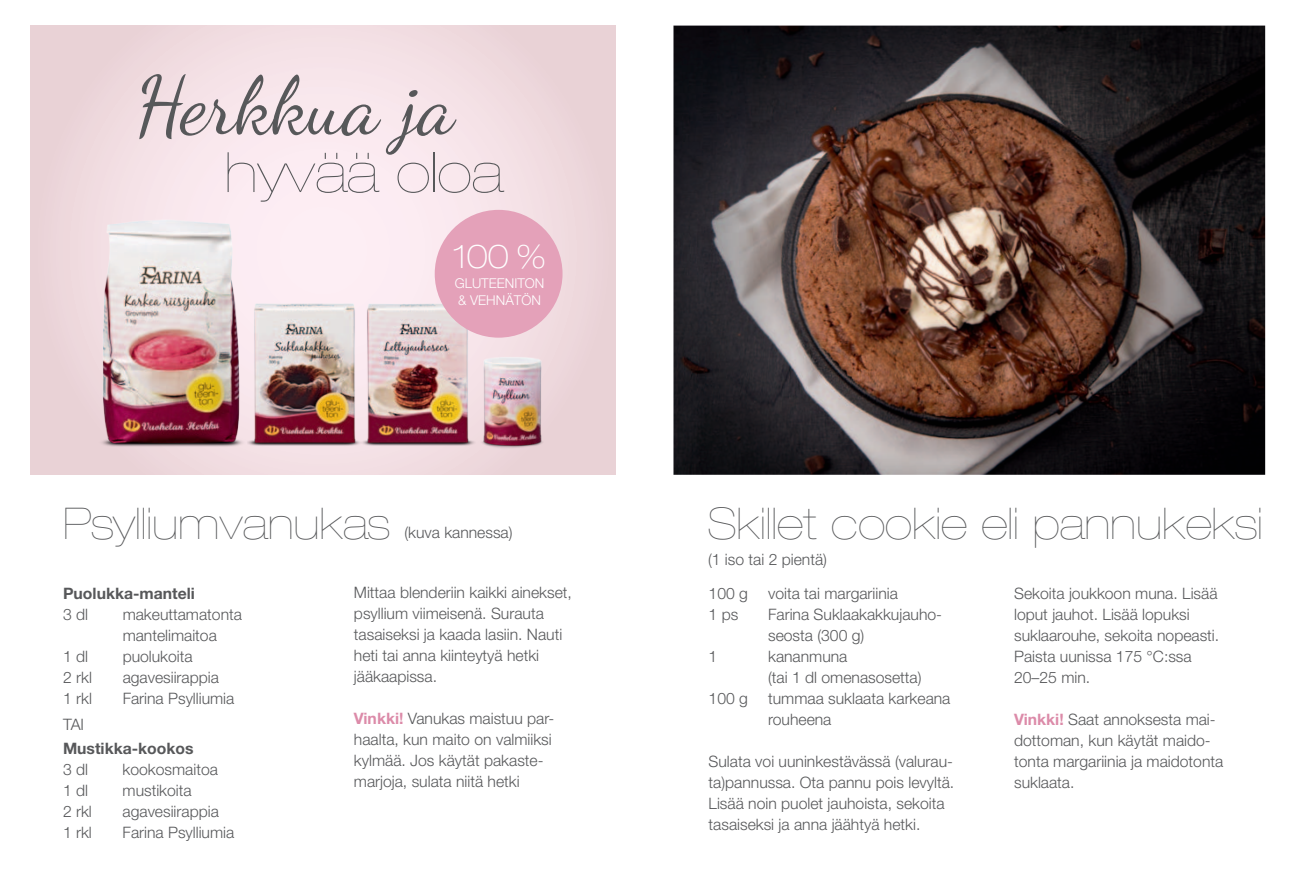
<style>
.page{position:relative;width:1290px;height:893px;background:#fff}
.page>*{position:absolute;margin:0;border:0;box-sizing:border-box;transform-origin:0 0}
.t1{font:80.67px "Dancing Script OT";color:#57585a}
.t2{font:900 expanded 55.65px "Helvetica Neue";color:#57585a}
.t3{font:900 expanded 43.75px "Helvetica Neue";color:#57585a}
.t4{font:100 expanded 32.38px "Helvetica Neue";color:#fff}
.t5{font:300 15.75px/21px "Helvetica Neue";color:#57585a}
.t6{font:700 15.75px "Helvetica Neue";color:#57585a}
.t7{font:300 13.47px/16.3px "Helvetica Neue";color:#fff}
.s1{font-weight:700;color:#dc8ba9}
</style>
<div class="page">
<svg style="left:30px;top:26px;width:585px;height:449px;background:#f1dee2"></svg>
<img style="left:83px;top:218px;width:177px;height:238px">
<img style="left:673px;top:26px;width:592px;height:449px">
<img style="left:246px;top:292px;width:113px;height:162px">
<img style="left:359px;top:292px;width:117px;height:163px">
<img style="left:479px;top:356px;width:67px;height:96px">
<div style="left:435px;top:210px;width:127px;height:128px;background:#e4a1b9;border-radius:50%"></div>
<h1 class="t1" style="left:138px;top:58px;width:319px">Herkkua ja</h1>
<h2 class="t2" style="left:224px;top:140px;width:280px">hyvää oloa</h2>
<h3 class="t4" style="left:453px;top:237px;width:95px">100 %</h3>
<p class="t7" style="left:455px;top:275px;width:85px">gluteeniton<br>&amp; vehnätön</p>
<h3 class="t3" style="left:63px;top:498px;width:328px">Psylliumvanukas</h3>
<p class="t5" style="left:404px;top:522px;width:110px">(kuva kannessa)</p>
<p class="t6" style="left:63px;top:583px;width:133px">Puolukka-manteli</p>
<p class="t5" style="left:63px;top:603px;width:27px">3 dl</p>
<p class="t5" style="left:123px;top:603px;width:121px">makeuttamatonta mantelimaitoa</p>
<p class="t5" style="left:63px;top:645px;width:27px">1 dl</p>
<p class="t5" style="left:123px;top:645px;width:72px">puolukoita</p>
<p class="t5" style="left:63px;top:666px;width:30px">2 rkl</p>
<p class="t5" style="left:123px;top:666px;width:98px">agavesiirappia</p>
<p class="t5" style="left:63px;top:687px;width:30px">1 rkl</p>
<p class="t5" style="left:123px;top:687px;width:113px">Farina Psylliumia</p>
<p class="t5" style="left:63px;top:714px;width:23px">TAI</p>
<p class="t6" style="left:63px;top:739px;width:132px">Mustikka-kookos</p>
<p class="t5" style="left:63px;top:759px;width:27px">3 dl</p>
<p class="t5" style="left:123px;top:759px;width:97px">kookosmaitoa</p>
<p class="t5" style="left:63px;top:780px;width:27px">1 dl</p>
<p class="t5" style="left:123px;top:780px;width:71px">mustikoita</p>
<p class="t5" style="left:63px;top:801px;width:30px">2 rkl</p>
<p class="t5" style="left:123px;top:801px;width:98px">agavesiirappia</p>
<p class="t5" style="left:63px;top:822px;width:30px">1 rkl</p>
<p class="t5" style="left:123px;top:822px;width:113px">Farina Psylliumia</p>
<p class="t5" style="left:354px;top:582px;width:219px">Mittaa blenderiin kaikki ainekset, psyllium viimeisenä. Surauta tasaiseksi ja kaada lasiin. Nauti heti tai anna kiinteytyä hetki jääkaapissa.</p>
<p class="t5" style="left:354px;top:708px;width:202px"><span class="s1">Vinkki!</span> Vanukas maistuu par&shy;haalta, kun maito on valmiiksi kylmää. Jos käytät pakaste&shy;marjoja, sulata niitä hetki</p>
<h3 class="t3" style="left:707px;top:498px;width:557px">Skillet cookie eli pannukeksi</h3>
<p class="t5" style="left:708px;top:548px;width:121px">(1 iso tai 2 pientä)</p>
<p class="t5" style="left:708px;top:582px;width:41px">100 g</p>
<p class="t5" style="left:768px;top:582px;width:131px">voita tai margariinia</p>
<p class="t5" style="left:708px;top:603px;width:31px">1 ps</p>
<p class="t5" style="left:768px;top:603px;width:175px">Farina Suklaakakkujauho&shy;seosta (300 g)</p>
<p class="t5" style="left:708px;top:645px;width:10px">1</p>
<p class="t5" style="left:768px;top:645px;width:155px">kananmuna<br>(tai 1 dl omenasosetta)</p>
<p class="t5" style="left:708px;top:687px;width:41px">100 g</p>
<p class="t5" style="left:768px;top:687px;width:184px">tummaa suklaata karkeana rouheena</p>
<p class="t5" style="left:708px;top:750px;width:247px">Sulata voi uuninkestävässä (valurau&shy;ta)pannussa. Ota pannu pois levyltä.<br>Lisää noin puolet jauhoista, sekoita tasaiseksi ja anna jäähtyä hetki.</p>
<p class="t5" style="left:1014px;top:582px;width:207px">Sekoita joukkoon muna. Lisää loput jauhot. Lisää lopuksi suklaarouhe, sekoita nopeasti.<br>Paista uunissa 175 °C:ssa<br>20–25 min.</p>
<p class="t5" style="left:1014px;top:708px;width:211px"><span class="s1">Vinkki!</span> Saat annoksesta mai&shy;dottoman, kun käytät maido&shy;tonta margariinia ja maidotonta suklaata.</p>
</div>
